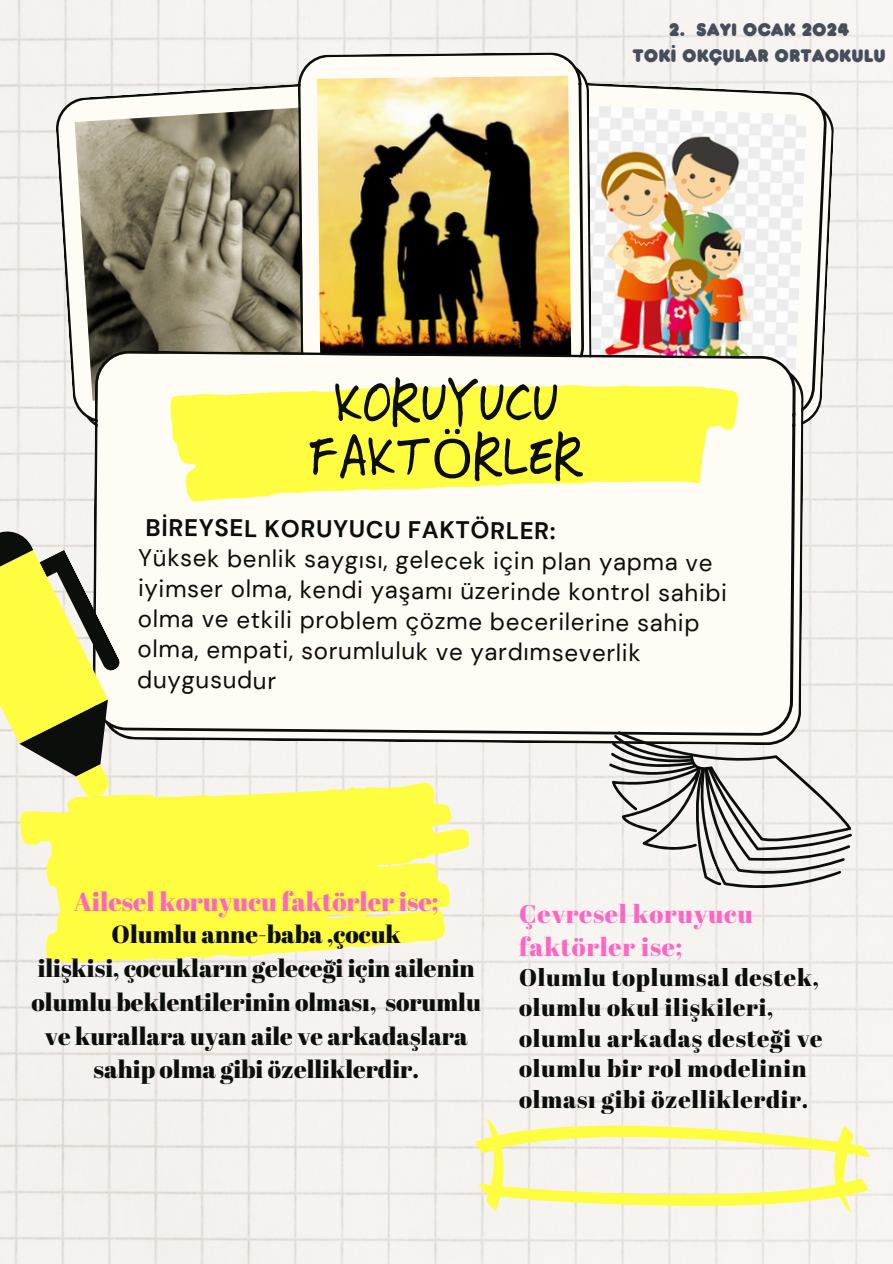
<style>
.page{position:relative;width:893px;height:1264px;background:#fff}
.page>*{position:absolute;margin:0;border:0;box-sizing:border-box;transform-origin:0 0}
.t1{font:54px/54px "SS Very Bad Handwriting OTF";color:#0c0e0c;text-align:center}
.t2{font:26.1px "Abril Fatface";color:#ff66c4}
.t3{font:25.5px/32.7px "Abril Fatface";letter-spacing:.03em;color:#ff66c4}
.t4{font:24.6px/33.8px "Abril Fatface";color:#0c0e0c;text-align:center}
.t5{font:24px/30px "DM Sans";letter-spacing:.02em;color:#0c0e0c}
.t6{font:24px/30.3px "Abril Fatface";letter-spacing:.03em;color:#0c0e0c}
.t7{font:700 24px "DM Sans";letter-spacing:.02em;color:#0c0e0c}
.t8{font:18.9px "Frankfurter Com";color:#454f5b}
.s1{font-family:"Noto Sans"}
</style>
<div class="page">
<img style="left:0;top:0;width:892px;height:1263px">
<svg style="left:591px;top:82px;width:243px;height:345px;fill:#fffbf5"></svg>
<img style="left:591px;top:104px;width:215px;height:290px">
<svg style="left:55px;top:83px;width:243px;height:348px"></svg>
<img style="left:75px;top:106px;width:223px;height:295px">
<svg style="left:298px;top:52px;width:293px;height:298px;fill:#fffbf5"></svg>
<img style="left:317px;top:76px;width:254px;height:274px">
<div style="left:92px;top:350px;width:711px;height:395px;background:#fffbf5"></div>
<svg style="left:0;top:495px;width:132px;height:306px"></svg>
<svg style="left:19px;top:777px;width:455px;height:190px;fill:#fffd3f"></svg>
<svg style="left:170px;top:385px;width:568px;height:116px;fill:#fffd3f"></svg>
<svg style="left:616px;top:662px;width:235px;height:48px;fill:#fffbf5"></svg>
<svg style="left:608px;top:710px;width:246px;height:207px"></svg>
<svg style="left:475px;top:1118px;width:394px;height:94px"></svg>
<p class="t8" style="left:669px;top:18px;width:182px">2. SAYI OCAK 2024</p>
<p class="t8" style="left:632px;top:44px;width:255px">TOKİ OKÇULAR ORTAOKULU</p>
<p class="t1" style="left:308px;top:382px;width:277px">KORUYUCU<br>FAKT<span class="s1">Ö</span>RLER</p>
<p class="t7" style="left:146px;top:513px;width:412px">BİREYSEL KORUYUCU FAKTÖRLER:</p>
<p class="t5" style="left:137px;top:545px;width:591px">Yüksek benlik saygısı, gelecek için plan yapma ve iyimser olma, kendi yaşamı üzerinde kontrol sahibi olma ve etkili problem çözme becerilerine sahip olma, empati, sorumluluk ve yardımseverlik duygusudur</p>
<p class="t2" style="left:74px;top:883px;width:366px">Ailesel koruyucu faktörler ise;</p>
<p class="t4" style="left:112px;top:917px;width:291px">Olumlu anne-baba ,çocuk</p>
<p class="t4" style="left:32px;top:950px;width:451px">ilişkisi, çocukların geleceği için ailenin olumlu beklentilerinin olması, sorumlu ve kurallara uyan aile ve arkadaşlara sahip olma gibi özelliklerdir.</p>
<p class="t3" style="left:519px;top:896px;width:235px">Çevresel koruyucu faktörler ise;</p>
<p class="t6" style="left:519px;top:961px;width:305px">Olumlu toplumsal destek, olumlu okul ilişkileri, olumlu arkadaş desteği ve olumlu bir rol modelinin olması gibi özelliklerdir.</p>
</div>
